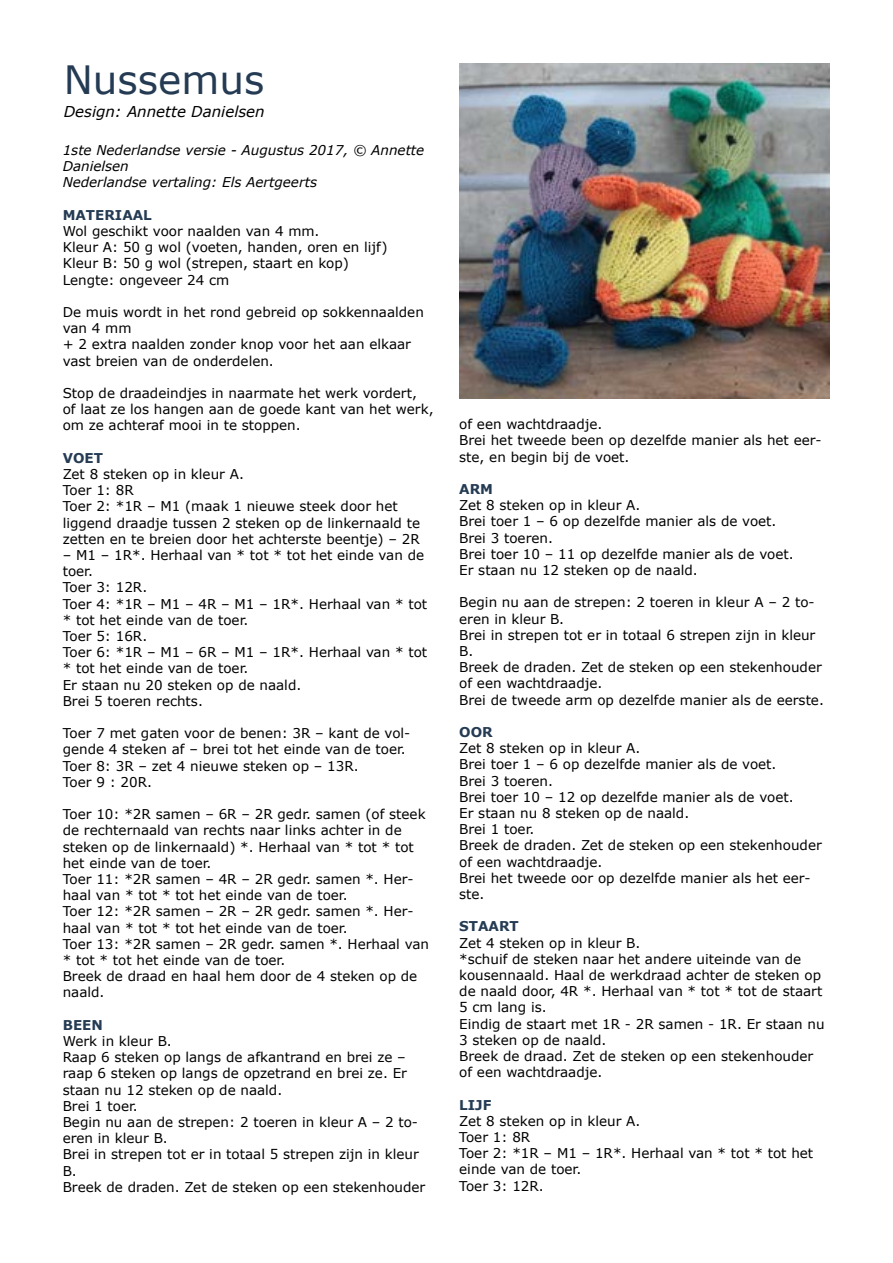
<style>
.page{position:relative;width:893px;height:1263px;background:#fff}
.page>*{position:absolute;margin:0;border:0;box-sizing:border-box;transform-origin:0 0}
.t1{font:39px "Verdana";color:#243b53}
.t2{font:italic 15px "Verdana";color:#000}
.t3{font:13.5px/16.2px "Verdana";color:#000}
.t4{font:italic 13.5px/16.2px "Verdana";color:#000}
.t5{font:700 13.5px "Verdana";color:#243b53}
</style>
<div class="page">
<img style="left:459px;top:64px;width:370px;height:334px">
<h1 class="t1" style="left:64px;top:53px;width:202px">Nussemus</h1>
<p class="t2" style="left:64px;top:102px;width:202px">Design: Annette Danielsen</p>
<p class="t4" style="left:63px;top:142px;width:363px">1ste Nederlandse versie - Augustus 2017, © Annette<br>Danielsen<br>Nederlandse vertaling: Els Aertgeerts</p>
<p class="t5" style="left:63px;top:205px;width:91px">MATERIAAL</p>
<p class="t3" style="left:63px;top:223px;width:326px">Wol geschikt voor naalden van 4 mm.<br>Kleur A: 50 g wol (voeten, handen, oren en lijf)<br>Kleur B: 50 g wol (strepen, staart en kop)<br>Lengte: ongeveer 24 cm</p>
<p class="t3" style="left:63px;top:304px;width:363px">De muis wordt in het rond gebreid op sokkennaalden van 4 mm<br>+ 2 extra naalden zonder knop voor het aan elkaar vast breien van de onderdelen.</p>
<p class="t3" style="left:63px;top:385px;width:372px">Stop de draadeindjes in naarmate het werk vordert,<br>of laat ze los hangen aan de goede kant van het werk, om ze achteraf mooi in te stoppen.</p>
<p class="t5" style="left:63px;top:448px;width:42px">VOET</p>
<p class="t3" style="left:63px;top:466px;width:359px">Zet 8 steken op in kleur A.<br>Toer 1: 8R<br>Toer 2: *1R – M1 (maak 1 nieuwe steek door het liggend draadje tussen 2 steken op de linkernaald te zetten en te breien door het achterste beentje) – 2R</p>
<p class="t3" style="left:63px;top:547px;width:366px">– M1 – 1R*. Herhaal van * tot * tot het einde van de toer.<br>Toer 3: 12R.<br>Toer 4: *1R – M1 – 4R – M1 – 1R*. Herhaal van * tot * tot het einde van de toer.<br>Toer 5: 16R.<br>Toer 6: *1R – M1 – 6R – M1 – 1R*. Herhaal van * tot * tot het einde van de toer.<br>Er staan nu 20 steken op de naald.<br>Brei 5 toeren rechts.</p>
<p class="t3" style="left:63px;top:725px;width:349px">Toer 7 met gaten voor de benen: 3R – kant de vol&shy;gende 4 steken af – brei tot het einde van de toer.<br>Toer 8: 3R – zet 4 nieuwe steken op – 13R.<br>Toer 9 : 20R.</p>
<p class="t3" style="left:63px;top:806px;width:368px">Toer 10: *2R samen – 6R – 2R gedr. samen (of steek de rechternaald van rechts naar links achter in de steken op de linkernaald) *. Herhaal van * tot * tot het einde van de toer.<br>Toer 11: *2R samen – 4R – 2R gedr. samen *. Her&shy;haal van * tot * tot het einde van de toer.<br>Toer 12: *2R samen – 2R – 2R gedr. samen *. Her&shy;haal van * tot * tot het einde van de toer.<br>Toer 13: *2R samen – 2R gedr. samen *. Herhaal van * tot * tot het einde van de toer.<br>Breek de draad en haal hem door de 4 steken op de naald.</p>
<p class="t5" style="left:63px;top:1015px;width:42px">BEEN</p>
<p class="t3" style="left:63px;top:1033px;width:364px">Werk in kleur B.<br>Raap 6 steken op langs de afkantrand en brei ze – raap 6 steken op langs de opzetrand en brei ze. Er staan nu 12 steken op de naald.<br>Brei 1 toer.<br>Begin nu aan de strepen: 2 toeren in kleur A – 2 to&shy;eren in kleur B.<br>Brei in strepen tot er in totaal 5 strepen zijn in kleur<br>B.<br>Breek de draden. Zet de steken op een stekenhouder</p>
<p class="t3" style="left:459px;top:416px;width:364px">of een wachtdraadje.<br>Brei het tweede been op dezelfde manier als het eer&shy;ste, en begin bij de voet.</p>
<p class="t5" style="left:459px;top:479px;width:35px">ARM</p>
<p class="t3" style="left:459px;top:497px;width:336px">Zet 8 steken op in kleur A.<br>Brei toer 1 – 6 op dezelfde manier als de voet.<br>Brei 3 toeren.<br>Brei toer 10 – 11 op dezelfde manier als de voet.<br>Er staan nu 12 steken op de naald.</p>
<p class="t3" style="left:459px;top:594px;width:366px">Begin nu aan de strepen: 2 toeren in kleur A – 2 to&shy;eren in kleur B.<br>Brei in strepen tot er in totaal 6 strepen zijn in kleur B.<br>Breek de draden. Zet de steken op een stekenhouder of een wachtdraadje.<br>Brei de tweede arm op dezelfde manier als de eerste.</p>
<p class="t5" style="left:459px;top:722px;width:35px">OOR</p>
<p class="t3" style="left:459px;top:740px;width:364px">Zet 8 steken op in kleur A.<br>Brei toer 1 – 6 op dezelfde manier als de voet.<br>Brei 3 toeren.<br>Brei toer 10 – 12 op dezelfde manier als de voet.<br>Er staan nu 8 steken op de naald.<br>Brei 1 toer.<br>Breek de draden. Zet de steken op een stekenhouder of een wachtdraadje.<br>Brei het tweede oor op dezelfde manier als het eer&shy;ste.</p>
<p class="t5" style="left:459px;top:917px;width:61px">STAART</p>
<p class="t3" style="left:459px;top:934px;width:367px">Zet 4 steken op in kleur B.<br>*schuif de steken naar het andere uiteinde van de kousennaald. Haal de werkdraad achter de steken op de naald door, 4R *. Herhaal van * tot * tot de staart 5 cm lang is.<br>Eindig de staart met 1R - 2R samen - 1R. Er staan nu 3 steken op de naald.<br>Breek de draad. Zet de steken op een stekenhouder of een wachtdraadje.</p>
<p class="t5" style="left:459px;top:1095px;width:34px">LIJF</p>
<p class="t3" style="left:459px;top:1113px;width:355px">Zet 8 steken op in kleur A.<br>Toer 1: 8R<br>Toer 2: *1R – M1 – 1R*. Herhaal van * tot * tot het einde van de toer.<br>Toer 3: 12R.</p>
</div>
